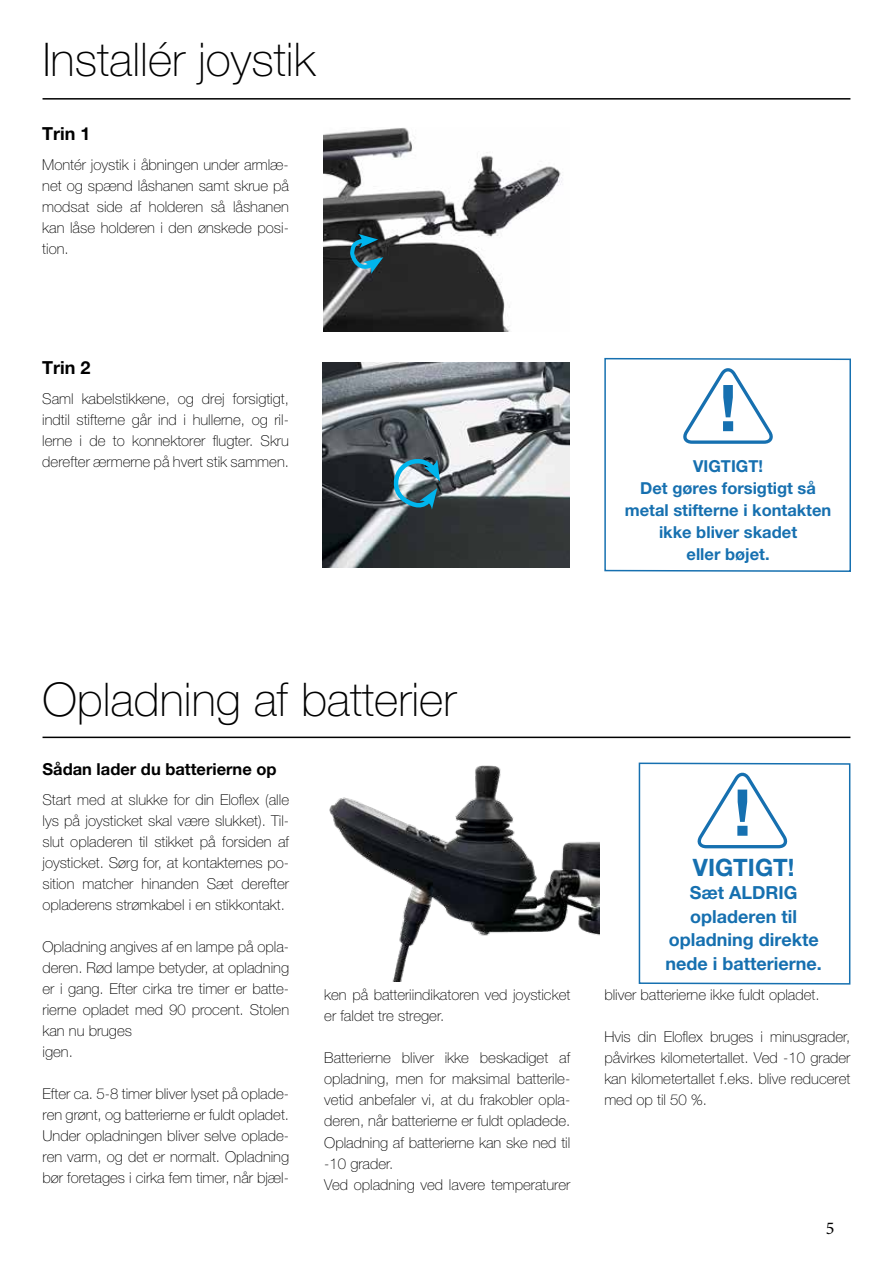
<style>
.page{position:relative;width:893px;height:1263px;background:#fff}
.page>*{position:absolute;margin:0;border:0;box-sizing:border-box;transform-origin:0 0}
.t1{font:100 46.5px "Helvetica Neue LT Pro";color:#000}
.t2{font:700 24px "Helvetica Neue LT Pro";color:#1670b0}
.t3{font:700 18px/23.5px "Helvetica Neue LT Pro";color:#1670b0;text-align:center}
.t4{font:700 18px "Helvetica Neue LT Pro";color:#000}
.t5{font:18px "Minion Pro";color:#000}
.t6{font:700 16.5px/22px "Helvetica Neue LT Pro";color:#1670b0;text-align:center}
.t7{font:700 16.5px "Helvetica Neue LT Pro";color:#000}
.t8{font:100 15px/21px "Helvetica Neue LT Pro";color:#000;text-align:justify}
</style>
<div class="page">
<hr style="left:43px;top:98px;width:807px;height:2px;background:#000">
<img style="left:323px;top:128px;width:239px;height:204px">
<img style="left:323px;top:363px;width:247px;height:204px">
<svg style="left:348px;top:234px;width:35px;height:40px"></svg>
<svg style="left:604px;top:357px;width:247px;height:215px"></svg>
<svg style="left:678px;top:368px;width:96px;height:77px"></svg>
<svg style="left:387px;top:452px;width:53px;height:60px;background:#598190"></svg>
<svg style="left:638px;top:762px;width:213px;height:223px"></svg>
<hr style="left:43px;top:737px;width:807px;height:1px;background:#000">
<img style="left:329px;top:766px;width:271px;height:216px">
<svg style="left:693px;top:773px;width:95px;height:77px"></svg>
<h1 class="t1" style="left:43px;top:33px;width:274px">Installér joystik</h1>
<p class="t4" style="left:42px;top:123px;width:50px">Trin 1</p>
<p class="t8" style="left:42px;top:154px;width:248px">Montér joystik i åbningen under armlæ&shy;net og spænd låshanen samt skrue på modsat side af holderen så låshanen kan låse holderen i den ønskede posi&shy;tion.</p>
<p class="t4" style="left:42px;top:357px;width:50px">Trin 2</p>
<p class="t8" style="left:42px;top:388px;width:248px">Saml kabelstikkene, og drej forsigtigt, indtil stifterne går ind i hullerne, og ril&shy;lerne i de to konnektorer flugter. Skru derefter ærmerne på hvert stik sammen.</p>
<p class="t6" style="left:625px;top:455px;width:208px">VIGTIGT!<br>Det gøres forsigtigt så metal stifterne i kontakten ikke bliver skadet<br>eller bøjet.</p>
<h1 class="t1" style="left:43px;top:673px;width:415px">Opladning af batterier</h1>
<p class="t7" style="left:43px;top:759px;width:236px">Sådan lader du batterierne op</p>
<p class="t8" style="left:43px;top:789px;width:248px">Start med at slukke for din Eloflex (alle lys på joysticket skal være slukket). Til&shy;slut opladeren til stikket på forsiden af joysticket. Sørg for, at kontakternes po&shy;sition matcher hinanden Sæt derefter opladerens strømkabel i en stikkontakt.</p>
<p class="t8" style="left:43px;top:936px;width:248px;text-align:left">Opladning angives af en lampe på opla&shy;deren. Rød lampe betyder, at opladning er i gang. Efter cirka tre timer er batte&shy;rierne opladet med 90 procent. Stolen kan nu bruges<br>igen.</p>
<p class="t8" style="left:43px;top:1083px;width:248px">Efter ca. 5-8 timer bliver lyset på oplade&shy;ren grønt, og batterierne er fuldt opladet.<br>Under opladningen bliver selve oplade&shy;ren varm, og det er normalt. Opladning bør foretages i cirka fem timer, når bjæl-</p>
<p class="t8" style="left:324px;top:985px;width:248px">ken på batteriindikatoren ved joysticket er faldet tre streger.</p>
<p class="t8" style="left:324px;top:1048px;width:248px;text-align:left">Batterierne bliver ikke beskadiget af opladning, men for maksimal batterile&shy;vetid anbefaler vi, at du frakobler opla&shy;deren, når batterierne er fuldt opladede.<br>Opladning af batterierne kan ske ned til -10 grader.<br>Ved opladning ved lavere temperaturer</p>
<h2 class="t2" style="left:693px;top:852px;width:103px">VIGTIGT!</h2>
<p class="t3" style="left:666px;top:881px;width:158px">Sæt ALDRIG opladeren til opladning direkte nede i batterierne.</p>
<p class="t8" style="left:604px;top:985px;width:217px">bliver batterierne ikke fuldt opladet.</p>
<p class="t8" style="left:604px;top:1027px;width:248px">Hvis din Eloflex bruges i minusgrader, påvirkes kilometertallet. Ved -10 grader kan kilometertallet f.eks. blive reduceret med op til 50 %.</p>
<p class="t5" style="left:826px;top:1218px;width:10px">5</p>
</div>
